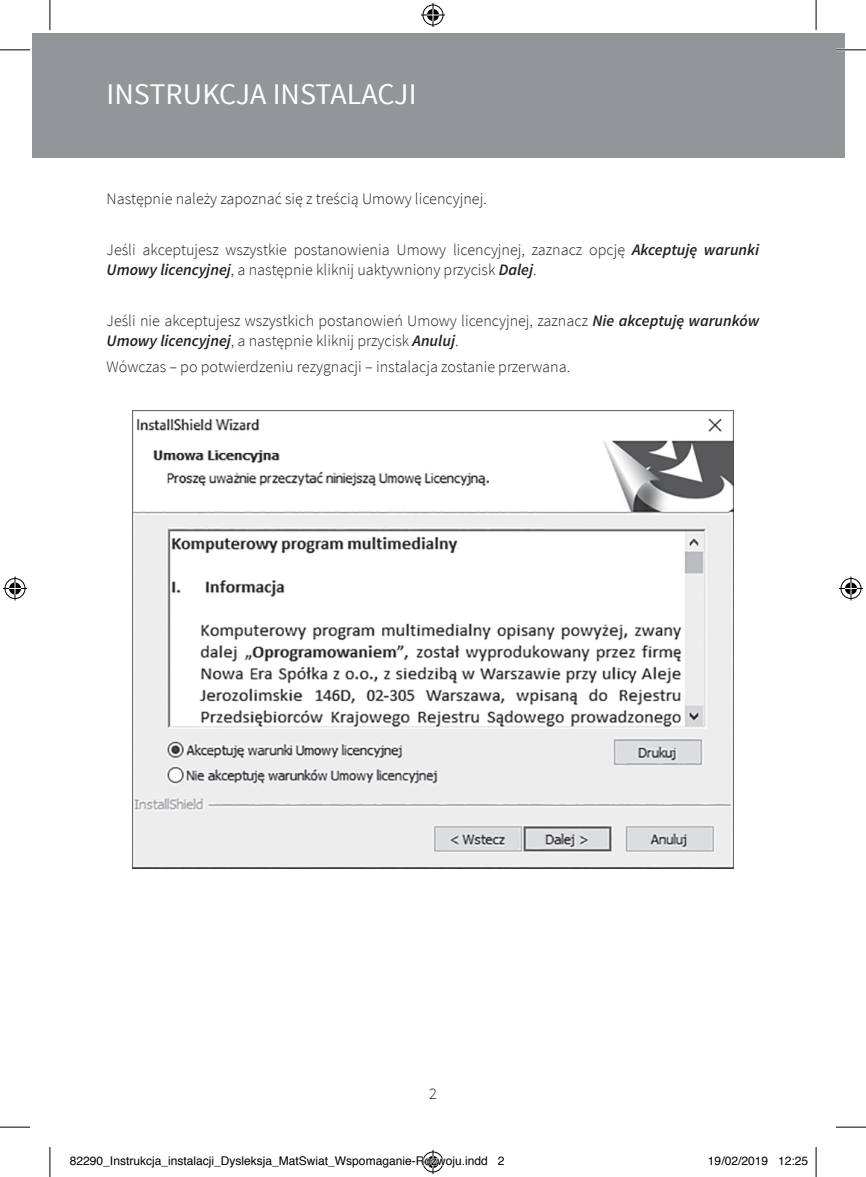
<style>
.page{position:relative;width:866px;height:1177px;background:#fff}
.page>*{position:absolute;margin:0;border:0;box-sizing:border-box;transform-origin:0 0}
.t1{font:30px "Source Sans Pro";color:#fff}
.t2{font:300 16px/20px "Source Sans Pro";color:#231f20}
.t3{font:12px "Helvetica";color:#000}
.s1{font-weight:600;font-style:italic}
</style>
<div class="page">
<div style="left:815px;top:33px;width:29px;height:125px;background:#939598"></div>
<div style="left:33px;top:33px;width:782px;height:125px;background:#939598"></div>
<img style="left:132px;top:410px;width:601px;height:458px">
<hr style="left:835px;top:49px;width:30px;height:2px;background:#fff">
<hr style="left:0;top:50px;width:30px;height:1px;background:#000">
<hr style="left:835px;top:50px;width:30px;height:1px;background:#000">
<hr style="left:0;top:1127px;width:30px;height:1px;background:#000">
<hr style="left:835px;top:1127px;width:30px;height:1px;background:#000">
<hr style="left:50px;top:0;width:1px;height:30px;background:#000">
<hr style="left:50px;top:1147px;width:1px;height:30px;background:#000">
<hr style="left:815px;top:0;width:1px;height:30px;background:#000">
<hr style="left:815px;top:1147px;width:1px;height:30px;background:#000">
<svg style="left:421px;top:3px;width:24px;height:24px"></svg>
<svg style="left:3px;top:576px;width:24px;height:24px"></svg>
<svg style="left:839px;top:576px;width:23px;height:24px"></svg>
<svg style="left:421px;top:1150px;width:23px;height:24px"></svg>
<h1 class="t1" style="left:107px;top:76px;width:311px">INSTRUKCJA INSTALACJI</h1>
<p class="t2" style="left:107px;top:188px;width:381px">Następnie należy zapoznać się z treścią Umowy licencyjnej.</p>
<p class="t2" style="left:107px;top:240px;width:653px">Jeśli akceptujesz wszystkie postanowienia Umowy licencyjnej, zaznacz opcję <span class="s1">Akceptuję warunki<br>Umowy licencyjnej</span>, a następnie kliknij uaktywniony przycisk <span class="s1">Dalej</span>.</p>
<p class="t2" style="left:107px;top:311px;width:653px">Jeśli nie akceptujesz wszystkich postanowień Umowy licencyjnej, zaznacz <span class="s1">Nie akceptuję warunków<br>Umowy licencyjnej</span>, a następnie kliknij przycisk <span class="s1">Anuluj</span>.</p>
<p class="t2" style="left:107px;top:357px;width:465px">Wówczas – po potwierdzeniu rezygnacji – instalacja zostanie przerwana.</p>
<p class="t2" style="left:429px;top:1084px;width:9px">2</p>
<p class="t3" style="left:70px;top:1151px;width:436px">82290_Instrukcja_instalacji_Dysleksja_MatSwiat_Wspomaganie-Rozwoju.indd 2</p>
<p class="t3" style="left:707px;top:1151px;width:102px">19/02/2019 12:25</p>
</div>
